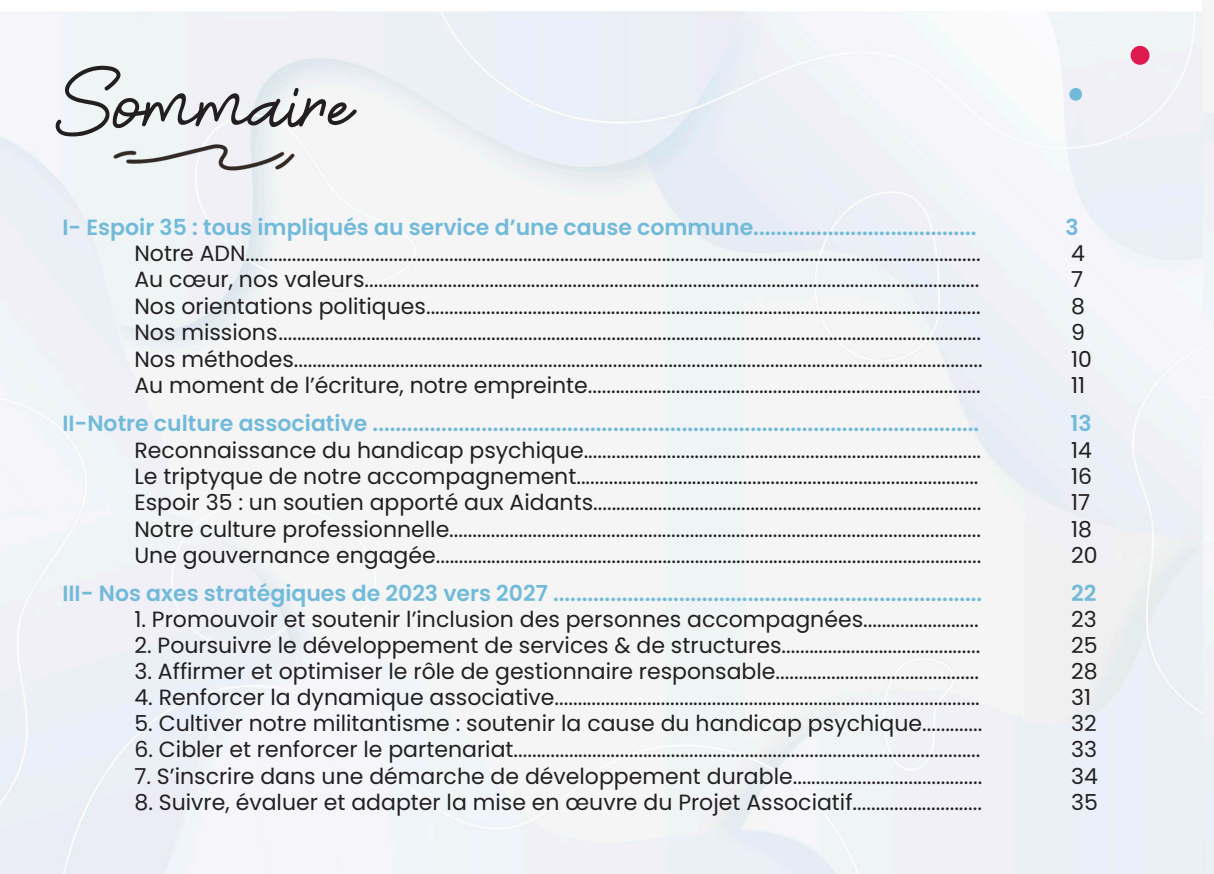
<style>
.page{position:relative;width:1214px;height:874px;background:#fff}
.page>*{position:absolute;margin:0;border:0;box-sizing:border-box;transform-origin:0 0}
.t1{font:76px "Rumpi";color:#231f20}
.t2{font:22px "Poppins";color:#231f20}
.t3{font:600 22px "Poppins";color:#72bad9}
</style>
<div class="page">
<div style="left:0;top:11px;width:1202px;height:862px;background:#f0f5f5"></div>
<img style="left:103px;top:136px;width:201px;height:57px">
<div style="left:1069px;top:88px;width:12px;height:13px;background:#72bad9;border-radius:50%"></div>
<div style="left:1130px;top:46px;width:19px;height:19px;background:#dd1950;border-radius:50%"></div>
<p class="t1" style="left:62px;top:63px;width:293px">Sommaire</p>
<p class="t3" style="left:62px;top:214px;width:915px">I- Espoir 35 : tous impliqués au service d’une cause commune.......................................</p>
<p class="t3" style="left:1065px;top:214px;width:15px">3</p>
<p class="t2" style="left:134px;top:240px;width:847px">Notre ADN...............................................................................................................................................................</p>
<p class="t2" style="left:1070px;top:240px;width:15px">4</p>
<p class="t2" style="left:134px;top:267px;width:846px">Au cœur, nos valeurs.....................................................................................................................................</p>
<p class="t2" style="left:1070px;top:267px;width:14px">7</p>
<p class="t2" style="left:134px;top:293px;width:847px">Nos orientations politiques........................................................................................................................</p>
<p class="t2" style="left:1070px;top:293px;width:15px">8</p>
<p class="t2" style="left:134px;top:319px;width:848px">Nos missions........................................................................................................................................................</p>
<p class="t2" style="left:1070px;top:319px;width:15px">9</p>
<p class="t2" style="left:134px;top:346px;width:849px">Nos méthodes.....................................................................................................................................................</p>
<p class="t2" style="left:1070px;top:346px;width:22px">10</p>
<p class="t2" style="left:134px;top:372px;width:847px">Au moment de l’écriture, notre empreinte.....................................................................................</p>
<p class="t2" style="left:1070px;top:372px;width:16px">11</p>
<p class="t3" style="left:62px;top:410px;width:918px">II-Notre culture associative ..........................................................................................................</p>
<p class="t3" style="left:1070px;top:410px;width:23px">13</p>
<p class="t2" style="left:134px;top:437px;width:848px">Reconnaissance du handicap psychique......................................................................................</p>
<p class="t2" style="left:1070px;top:437px;width:22px">14</p>
<p class="t2" style="left:134px;top:463px;width:845px">Le triptyque de notre accompagnement.......................................................................................</p>
<p class="t2" style="left:1070px;top:463px;width:23px">16</p>
<p class="t2" style="left:134px;top:489px;width:848px">Espoir 35 : un soutien apporté aux Aidants....................................................................................</p>
<p class="t2" style="left:1070px;top:489px;width:21px">17</p>
<p class="t2" style="left:134px;top:516px;width:847px">Notre culture professionnelle...................................................................................................................</p>
<p class="t2" style="left:1070px;top:516px;width:22px">18</p>
<p class="t2" style="left:134px;top:542px;width:848px">Une gouvernance engagée......................................................................................................................</p>
<p class="t2" style="left:1070px;top:542px;width:28px">20</p>
<p class="t3" style="left:62px;top:580px;width:921px">III- Nos axes stratégiques de 2023 vers 2027 ...........................................................................</p>
<p class="t3" style="left:1070px;top:580px;width:27px">22</p>
<p class="t2" style="left:134px;top:606px;width:845px">1. Promouvoir et soutenir l’inclusion des personnes accompagnées.........................</p>
<p class="t2" style="left:1070px;top:606px;width:27px">23</p>
<p class="t2" style="left:134px;top:632px;width:847px">2. Poursuivre le développement de services &amp; de structures...........................................</p>
<p class="t2" style="left:1070px;top:632px;width:28px">25</p>
<p class="t2" style="left:134px;top:658px;width:846px">3. Affirmer et optimiser le rôle de gestionnaire responsable............................................</p>
<p class="t2" style="left:1070px;top:658px;width:28px">28</p>
<p class="t2" style="left:134px;top:684px;width:846px">4. Renforcer la dynamique associative............................................................................................</p>
<p class="t2" style="left:1070px;top:684px;width:21px">31</p>
<p class="t2" style="left:134px;top:710px;width:849px">5. Cultiver notre militantisme : soutenir la cause du handicap psychique.............</p>
<p class="t2" style="left:1070px;top:710px;width:27px">32</p>
<p class="t2" style="left:134px;top:736px;width:847px">6. Cibler et renforcer le partenariat.....................................................................................................</p>
<p class="t2" style="left:1070px;top:736px;width:27px">33</p>
<p class="t2" style="left:134px;top:762px;width:849px">7. S’inscrire dans une démarche de développement durable.........................................</p>
<p class="t2" style="left:1070px;top:762px;width:28px">34</p>
<p class="t2" style="left:134px;top:788px;width:849px">8. Suivre, évaluer et adapter la mise en œuvre du Projet Associatif............................</p>
<p class="t2" style="left:1070px;top:788px;width:28px">35</p>
</div>
